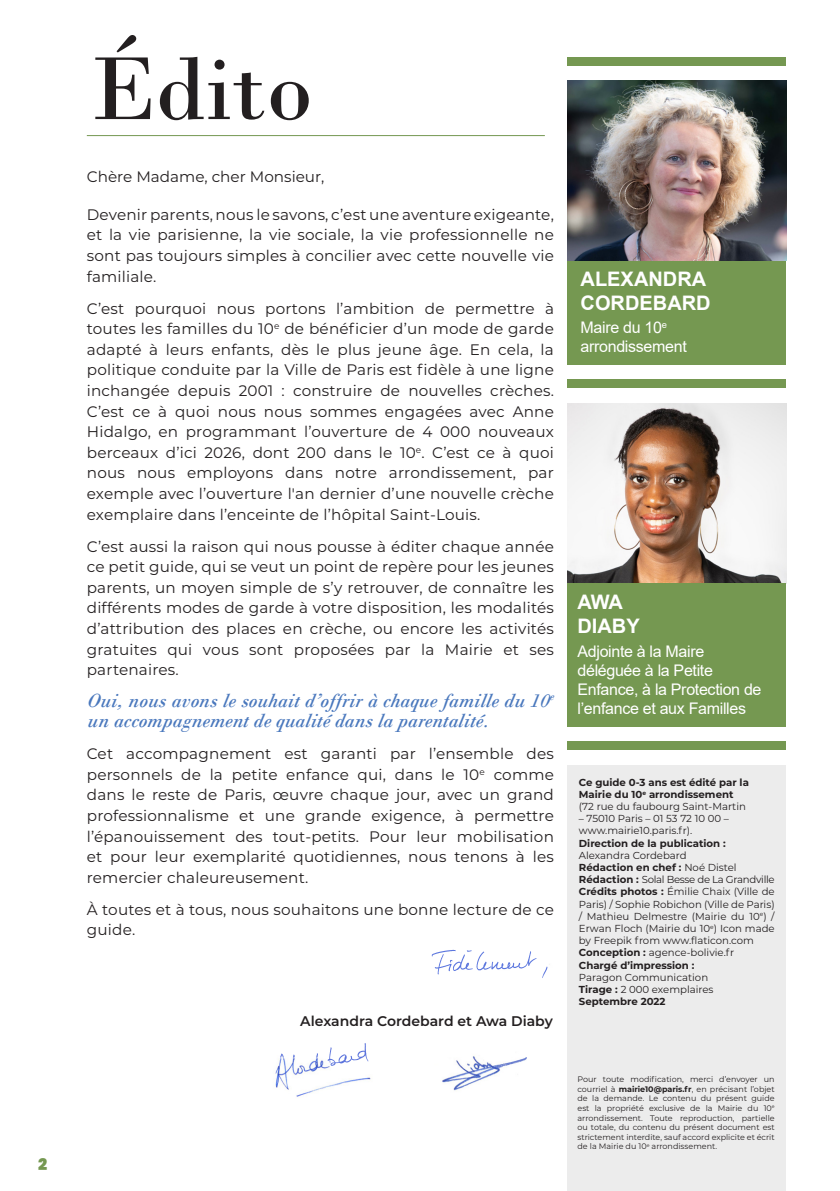
<style>
.page{position:relative;width:840px;height:1191px;background:#fff}
.page>*{position:absolute;margin:0;border:0;box-sizing:border-box;transform-origin:0 0}
.t1{font:94px "Bodoni";color:#231f20}
.t2{font:italic 20px/20.6px "Bodoni";color:#4a78bd}
.t3{font:700 20px "Arial";color:#fff}
.t4{font:16px/19.2px "Arial";letter-spacing:-.02em;color:#fff}
.t5{font:900 16px "Poppins";color:#759851}
.t6{font:15.2px/20.6px "Montserrat";letter-spacing:.015em;color:#231f20;text-align:justify}
.t7{font:600 14px "Montserrat";color:#231f20}
.t8{font:10.2px/12.2px "Montserrat";color:#231f20;text-align:justify}
.t9{font:700 10.2px "Montserrat";color:#231f20}
.t10{font:10.2px "Montserrat";letter-spacing:-.03em;color:#231f20}
.t11{font:8px/9.6px "Montserrat";color:#231f20;text-align:justify}
.s1{font-weight:400}
.s2{font-weight:700}
</style>
<div class="page">
<img style="left:431px;top:949px;width:117px;height:29px">
<div style="left:567px;top:57px;width:218px;height:8px;background:#759851"></div>
<div style="left:567px;top:260px;width:218px;height:105px;background:#759851"></div>
<img style="left:567px;top:81px;width:218px;height:179px">
<div style="left:567px;top:379px;width:218px;height:9px;background:#759851"></div>
<img style="left:567px;top:403px;width:218px;height:180px">
<div style="left:567px;top:583px;width:218px;height:144px;background:#759851"></div>
<div style="left:567px;top:765px;width:218px;height:426px;background:#ececec"></div>
<hr style="left:87px;top:135px;width:457px;height:1px;background:#759851">
<div style="left:567px;top:741px;width:218px;height:9px;background:#759851"></div>
<img style="left:275px;top:1076px;width:96px;height:21px">
<img style="left:275px;top:1043px;width:94px;height:33px">
<img style="left:442px;top:1059px;width:58px;height:32px">
<img style="left:485px;top:1059px;width:42px;height:9px">
<p class="t5" style="left:38px;top:1155px;width:11px">2</p>
<p class="t1" style="left:90px;top:33px;width:224px">Édito</p>
<p class="t6" style="left:87px;top:165px;width:239px">Chère Madame, cher Monsieur,</p>
<p class="t6" style="left:87px;top:203px;width:468px">Devenir parents, nous le savons, c’est une aventure exigeante, et la vie parisienne, la vie sociale, la vie professionnelle ne sont pas toujours simples à concilier avec cette nouvelle vie familiale.</p>
<p class="t6" style="left:87px;top:297px;width:468px">C’est pourquoi nous portons l’ambition de permettre à toutes les familles du 10<sup>e</sup> de bénéficier d’un mode de garde adapté à leurs enfants, dès le plus jeune âge. En cela, la politique conduite par la Ville de Paris est fidèle à une ligne inchangée depuis 2001 : construire de nouvelles crèches.<br>C’est ce à quoi nous nous sommes engagées avec Anne Hidalgo, en programmant l’ouverture de 4 000 nouveaux berceaux d’ici 2026, dont 200 dans le 10<sup>e</sup>. C’est ce à quoi nous nous employons dans notre arrondissement, par exemple avec l’ouverture l'an dernier d’une nouvelle crèche exemplaire dans l’enceinte de l’hôpital Saint-Louis.</p>
<p class="t6" style="left:87px;top:535px;width:468px">C’est aussi la raison qui nous pousse à éditer chaque année ce petit guide, qui se veut un point de repère pour les jeunes parents, un moyen simple de s’y retrouver, de connaître les différents modes de garde à votre disposition, les modalités d’attribution des places en crèche, ou encore les activités gratuites qui vous sont proposées par la Mairie et ses partenaires.</p>
<p class="t2" style="left:87px;top:689px;width:471px">Oui, nous avons le souhait d’offrir à chaque famille du 10<sup>e </sup>un accomp agnementdequalité dansla p arentalité.</p>
<p class="t6" style="left:87px;top:743px;width:468px">Cet accompagnement est garanti par l’ensemble des personnels de la petite enfance qui, dans le 10<sup>e</sup> comme dans le reste de Paris, œuvre chaque jour, avec un grand professionnalisme et une grande exigence, à permettre l’épanouissement des tout-petits. Pour leur mobilisation et pour leur exemplarité quotidiennes, nous tenons à les remercier chaleureusement.</p>
<p class="t6" style="left:87px;top:898px;width:468px">À toutes et à tous, nous souhaitons une bonne lecture de ce guide.</p>
<p class="t7" style="left:300px;top:1010px;width:254px">Alexandra Cordebard et Awa Diaby</p>
<p class="t3" style="left:580px;top:265px;width:127px">ALEXANDRA</p>
<p class="t3" style="left:580px;top:289px;width:131px">CORDEBARD</p>
<p class="t4" style="left:580px;top:318px;width:88px">Maire du 10<sup>e</sup></p>
<p class="t4" style="left:580px;top:337px;width:108px">arrondissement</p>
<p class="t3" style="left:577px;top:588px;width:47px">AWA</p>
<p class="t3" style="left:577px;top:612px;width:64px">DIABY</p>
<p class="t4" style="left:577px;top:641px;width:185px">Adjointe à la Maire déléguée à la Petite<br>Enfance, à la Protection de l’enfance et aux Familles</p>
<p class="t9" style="left:578px;top:774px;width:171px">Ce guide 0-3 ans est édité par la</p>
<p class="t9" style="left:578px;top:787px;width:156px">Mairie du 10<sup>e</sup> arrondissement</p>
<p class="t8" style="left:578px;top:800px;width:168px">(72 rue du faubourg Saint-Martin</p>
<p class="t8" style="left:578px;top:812px;width:151px">– 75010 Paris – 01 53 72 10 00 –</p>
<p class="t8" style="left:578px;top:824px;width:115px">www.mairie10.paris.fr).</p>
<p class="t9" style="left:578px;top:835px;width:148px">Direction de la publication :</p>
<p class="t8" style="left:578px;top:848px;width:109px">Alexandra Cordebard</p>
<p class="t9" style="left:578px;top:860px;width:159px">Rédaction en chef : <span class="s1">Noé Distel</span></p>
<p class="t10" style="left:578px;top:872px;width:197px"><span class="s2">Rédaction :</span> Solal Besse de La Grandville</p>
<p class="t8" style="left:578px;top:885px;width:197px"><span class="s2">Crédits photos :</span> Émilie Chaix (Ville de Paris) / Sophie Robichon (Ville de Paris) / Mathieu Delmestre (Mairie du 10<sup>e</sup>) / Erwan Floch (Mairie du 10<sup>e</sup>) Icon made by Freepik from www.flaticon.com</p>
<p class="t8" style="left:578px;top:946px;width:157px"><span class="s2">Conception :</span> agence-bolivie.fr</p>
<p class="t9" style="left:578px;top:957px;width:117px">Chargé d’impression :</p>
<p class="t8" style="left:578px;top:970px;width:131px">Paragon Communication</p>
<p class="t8" style="left:578px;top:982px;width:136px"><span class="s2">Tirage :</span> 2 000 exemplaires</p>
<p class="t9" style="left:578px;top:994px;width:88px">Septembre 2022</p>
<p class="t11" style="left:577px;top:1074px;width:199px">Pour toute modification, merci d’envoyer un courriel à <span class="s2">mairie10@paris.fr</span>, en précisant l’objet de la demande. Le contenu du présent guide est la propriété exclusive de la Mairie du 10<sup>e </sup>arrondissement. Toute reproduction, partielle ou totale, du contenu du présent document est strictement interdite, sauf accord explicite et écrit de la Mairie du 10<sup>e</sup> arrondissement.</p>
</div>
